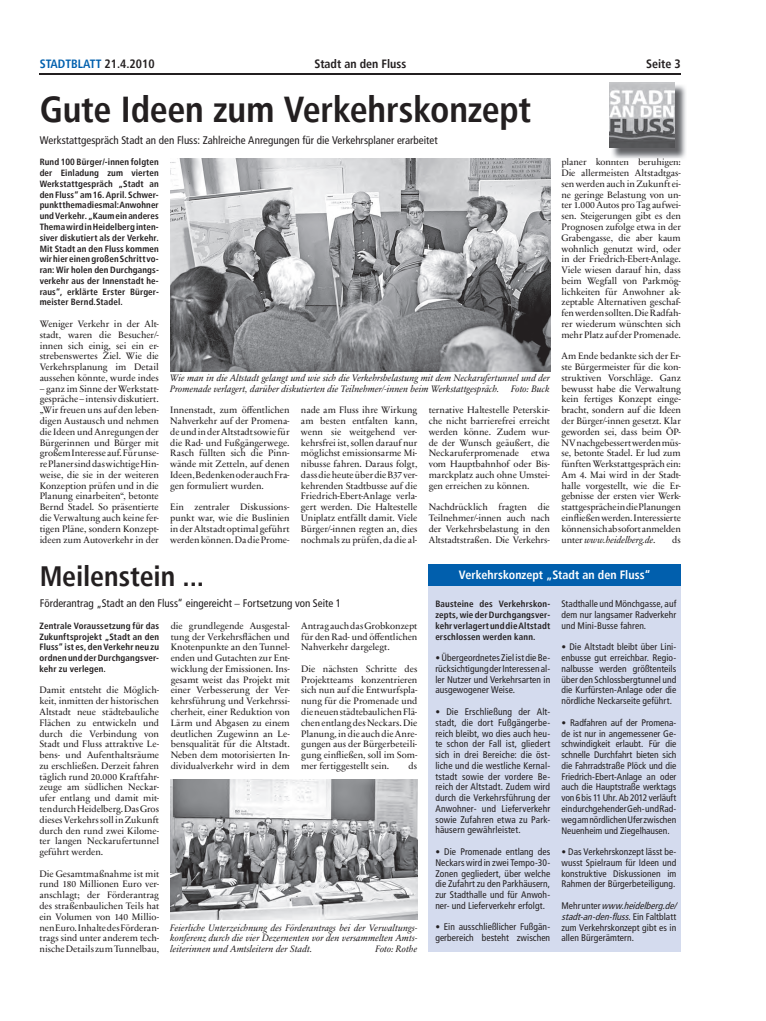
<style>
.page{position:relative;width:766px;height:1021px;background:#fff}
.page>*{position:absolute;margin:0;border:0;box-sizing:border-box;transform-origin:0 0}
.t1{font:700 condensed 36px "Frutiger";letter-spacing:-.005em;color:#231f20}
.t2{font:700 condensed 28px "Frutiger";letter-spacing:-.005em;color:#231f20}
.t3{font:700 condensed 12px "Frutiger";letter-spacing:.005em;color:#fff}
.t4{font:700 condensed 12px "Frutiger";color:#231f20}
.t5{font:700 condensed 12px "Frutiger";color:#0160ae}
.t6{font:condensed 11px "Frutiger LT";color:#231f20}
.t7{font:condensed 9.6px/10.8px "Frutiger LT";letter-spacing:.01em;color:#231f20;text-align:justify}
.t8{font:9.5px/10.8px "Sabon Next LT";letter-spacing:-.005em;color:#231f20;text-align:justify}
.t9{font:condensed 9.5px/10.8px "Frutiger LT";letter-spacing:.005em;color:#231f20;text-align:justify}
.t10{font:italic 9.5px/10.8px "Sabon Next LT";letter-spacing:-.005em;color:#231f20}
.t11{font:700 condensed 9.1px/10.8px "Frutiger";letter-spacing:.015em;color:#231f20;text-align:justify}
.t12{font:700 condensed 9px/10.8px "Frutiger";letter-spacing:.015em;color:#231f20;text-align:justify}
.s1{color:#231f20}
.s2{font-style:italic}
.s3{font-family:"Sabon Next LT";font-stretch:normal}
</style>
<div class="page">
<hr style="left:40px;top:73px;width:640px;height:1px;background:#231f20">
<img style="left:170px;top:158px;width:380px;height:213px">
<img style="left:170px;top:779px;width:247px;height:140px">
<div style="left:428px;top:585px;width:252px;height:367px;background:#d4dbee"></div>
<div style="left:428px;top:564px;width:252px;height:22px;background:#015fad"></div>
<img style="left:612px;top:84px;width:74px;height:75px">
<img style="left:612px;top:158px;width:68px;height:2px">
<img style="left:609px;top:83px;width:65px;height:65px">
<p class="t5" style="left:40px;top:57px;width:116px">STADTBLATT <span class="s1">21.4.2010</span></p>
<p class="t4" style="left:314px;top:57px;width:93px">Stadt an den Fluss</p>
<p class="t4" style="left:646px;top:57px;width:36px">Seite 3</p>
<h1 class="t1" style="left:40px;top:88px;width:492px">Gute Ideen zum Verkehrskonzept</h1>
<p class="t6" style="left:40px;top:133px;width:399px">Werkstattgespräch Stadt an den Fluss: Zahlreiche Anregungen für die Verkehrsplaner erarbeitet</p>
<p class="t12" style="left:40px;top:157px;width:121px">Rund 100 Bürger/-innen folgten der Einladung zum vierten Werkstattgespräch „Stadt an den Fluss“ am 16. April. Schwer&shy;punktthema diesmal: Anwohner und Verkehr. „Kaum ein anderes Thema wird in Heidelberg inten&shy;siver diskutiert als der Verkehr.<br>Mit Stadt an den Fluss kommen wir hier einen großen Schritt vo&shy;ran: Wir holen den Durchgangs&shy;verkehr aus der Innenstadt he&shy;raus“, erklärte Erster Bürger&shy;meister Bernd.Stadel.</p>
<p class="t8" style="left:40px;top:318px;width:121px">Weniger Verkehr in der Alt&shy;stadt, waren die Besucher/- innen sich einig, sei ein er&shy;strebenswertes Ziel. Wie die Verkehrsplanung im Detail aussehen könnte, wurde indes</p>
<p class="t8" style="left:40px;top:383px;width:121px">– ganz im Sinne der Werkstatt&shy;gespräche – intensiv diskutiert. „Wir freuen uns auf den leben&shy;digen Austausch und nehmen die Ideen und Anregungen der Bürgerinnen und Bürger mit großem Interesse auf. Für unse&shy;re Planer sind das wichtige Hin&shy;weise, die sie in der weiteren Konzeption prüfen und in die Planung einarbeiten“, betonte Bernd Stadel. So präsentierte die Verwaltung auch keine fer&shy;tigen Pläne, sondern Konzept&shy;ideen zum Autoverkehr in der</p>
<p class="t8" style="left:561px;top:157px;width:121px">planer konnten beruhigen:<br>Die allermeisten Altstadtgas&shy;sen werden auch in Zukunft ei&shy;ne geringe Belastung von un&shy;ter 1.000 Autos pro Tag aufwei&shy;sen. Steigerungen gibt es den Prognosen zufolge etwa in der Grabengasse, die aber kaum wohnlich genutzt wird, oder in der Friedrich-Ebert-Anlage.<br>Viele wiesen darauf hin, dass beim Wegfall von Parkmög&shy;lichkeiten für Anwohner ak&shy;zeptable Alternativen geschaf&shy;fen werden sollten. Die Radfah&shy;rer wiederum wünschten sich mehr Platz auf der Promenade.</p>
<p class="t8" style="left:561px;top:351px;width:121px">Am Ende bedankte sich der Er&shy;ste Bürgermeister für die kon&shy;struktiven Vorschläge. Ganz bewusst habe die Verwaltung kein fertiges Konzept einge&shy;bracht, sondern auf die Ideen der Bürger/-innen gesetzt. Klar geworden sei, dass beim ÖP-NV nachgebessert werden müs&shy;se, betonte Stadel. Er lud zum fünften Werkstattgespräch ein:<br>Am 4. Mai wird in der Stadt&shy;halle vorgestellt, wie die Er&shy;gebnisse der ersten vier Werk&shy;stattgespräche in die Planungen einfließen werden. Interessierte können sich ab sofort anmelden unter <span class="s2">www.heidelberg.de</span>.</p>
<p class="t10" style="left:170px;top:372px;width:381px">Wie man in die Altstadt gelangt und wie sich die Verkehrsbelastung mit dem Neckarufertunnel und der<br>Promenade verlagert, darüber diskutierten die Teilnehmer/-innen beim Werkstattgespräch. Foto: Buck</p>
<p class="t8" style="left:170px;top:405px;width:121px">Innenstadt, zum öffentlichen Nahverkehr auf der Promena&shy;de und in der Altstadt sowie für die Rad- und Fußgängerwege.<br>Rasch füllten sich die Pinn&shy;wände mit Zetteln, auf denen Ideen, Bedenken oder auch Fra&shy;gen formuliert wurden.</p>
<p class="t8" style="left:170px;top:502px;width:121px">Ein zentraler Diskussions&shy;punkt war, wie die Buslinien in der Altstadt optimal geführt werden können. Da die Prome-</p>
<p class="t8" style="left:301px;top:405px;width:118px">nade am Fluss ihre Wirkung am besten entfalten kann, wenn sie weitgehend ver&shy;kehrsfrei ist, sollen darauf nur möglichst emissionsarme Mi&shy;nibusse fahren. Daraus folgt, dass die heute über die B37 ver&shy;kehrenden Stadtbusse auf die Friedrich-Ebert-Anlage verla&shy;gert werden. Die Haltestelle Uniplatz entfällt damit. Viele Bürger/-innen regten an, dies nochmals zu prüfen, da die al-</p>
<p class="t8" style="left:428px;top:405px;width:123px">ternative Haltestelle Peterskir&shy;che nicht barrierefrei erreicht werden könne. Zudem wur&shy;de der Wunsch geäußert, die Neckaruferpromenade</p>
<p class="t8" style="left:428px;top:448px;width:123px;text-indent:102px">etwa vom Hauptbahnhof oder Bis&shy;marckplatz auch ohne Umstei&shy;gen erreichen zu können.</p>
<p class="t8" style="left:428px;top:502px;width:123px">Nachdrücklich fragten die Teilnehmer/-innen auch nach der Verkehrsbelastung in den Altstadtstraßen. Die Verkehrs-</p>
<p class="t8" style="left:672px;top:534px;width:10px">ds</p>
<h2 class="t2" style="left:40px;top:559px;width:166px">Meilenstein ...</h2>
<p class="t6" style="left:40px;top:597px;width:303px">Förderantrag „Stadt an den Fluss“ eingereicht <span class="s3">–</span> Fortsetzung von Seite 1</p>
<p class="t12" style="left:39px;top:620px;width:121px">Zentrale Voraussetzung für das Zukunftsprojekt „Stadt an den Fluss“ ist es, den Verkehr neu zu ordnen und der Durchgangsver&shy;kehr zu verlegen.</p>
<p class="t8" style="left:39px;top:685px;width:121px">Damit entsteht die Möglich&shy;keit, inmitten der historischen Altstadt neue städtebauliche Flächen zu entwickeln und durch die Verbindung von Stadt und Fluss attraktive Le&shy;bens- und Aufenthaltsräume zu erschließen. Derzeit fahren täglich rund 20.000 Kraftfahr&shy;zeuge am südlichen Neckar&shy;ufer entlang und damit mit&shy;ten durch Heidelberg. Das Gros dieses Verkehrs soll in Zukunft durch den rund zwei Kilome&shy;ter langen Neckarufertunnel geführt werden.</p>
<p class="t8" style="left:39px;top:868px;width:121px">Die Gesamtmaßnahme ist mit rund 180 Millionen Euro ver&shy;anschlagt; der Förderantrag des straßenbaulichen Teils hat ein Volumen von 140 Millio&shy;nen Euro. Inhalte des Förderan&shy;trags sind unter anderem tech&shy;nische Details zum Tunnelbau,</p>
<p class="t8" style="left:171px;top:620px;width:121px">die grundlegende Ausgestal&shy;tung der Verkehrsflächen und Knotenpunkte an den Tunnel&shy;enden und Gutachten zur Ent&shy;wicklung der Emissionen. Ins&shy;gesamt weist das Projekt mit einer Verbesserung der Ver&shy;kehrsführung und Verkehrssi&shy;cherheit, einer Reduktion von Lärm und Abgasen zu einem deutlichen Zugewinn an Le&shy;bensqualität für die Altstadt.<br>Neben dem motorisierten In&shy;dividualverkehr wird in dem</p>
<p class="t8" style="left:301px;top:620px;width:118px">Antrag auch das Grobkonzept für den Rad- und öffentlichen Nahverkehr dargelegt.</p>
<p class="t8" style="left:301px;top:663px;width:118px">Die nächsten Schritte des Projektteams konzentrieren sich nun auf die Entwurfspla&shy;nung für die Promenade und die neuen städtebaulichen Flä&shy;chen entlang des Neckars. Die Planung, in die auch die Anre&shy;gungen aus der Bürgerbeteili&shy;gung einfließen, soll im Som&shy;mer fertiggestellt sein.</p>
<p class="t8" style="left:408px;top:760px;width:10px">ds</p>
<p class="t10" style="left:170px;top:922px;width:249px;text-align:justify">Feierliche Unterzeichnung des Förderantrags bei der Verwaltungs&shy;konferenz durch die vier Dezernenten vor den versammelten Amts&shy;leiterinnen und Amtsleitern der Stadt.</p>
<p class="t10" style="left:375px;top:943px;width:43px">Foto: Rothe</p>
<p class="t3" style="left:459px;top:567px;width:193px">Verkehrskonzept „Stadt an den Fluss“</p>
<p class="t11" style="left:435px;top:598px;width:116px">Bausteine des Verkehrskon&shy;zepts, wie der Durchgangsver&shy;kehr verlagert und die Altstadt erschlossen werden kann.</p>
<p class="t7" style="left:435px;top:652px;width:116px"><span class="s3">•</span> Übergeordnetes Ziel ist die Be&shy;rücksichtigung der Interessen al&shy;ler Nutzer und Verkehrsarten in ausgewogener Weise.</p>
<p class="t7" style="left:435px;top:706px;width:116px"><span class="s3">•</span> Die Erschließung der Alt&shy;stadt, die dort Fußgängerbe&shy;reich bleibt, wo dies auch heu&shy;te schon der Fall ist, gliedert sich in drei Bereiche: die öst&shy;liche und die westliche Kernal&shy;tstadt sowie der vordere Be&shy;reich der Altstadt. Zudem wird durch die Verkehrsführung der Anwohner- und Lieferverkehr sowie Zufahren etwa zu Park&shy;häusern gewährleistet.</p>
<p class="t7" style="left:435px;top:846px;width:116px"><span class="s3">•</span> Die Promenade entlang des Neckars wird in zwei Tempo-30- Zonen gegliedert, über welche die Zufahrt zu den Parkhäusern, zur Stadthalle und für Anwoh&shy;ner- und Lieferverkehr erfolgt.</p>
<p class="t7" style="left:435px;top:921px;width:116px"><span class="s3">•</span> Ein ausschließlicher Fußgän&shy;gerbereich besteht zwischen</p>
<p class="t9" style="left:561px;top:598px;width:116px">Stadthalle und Mönchgasse, auf dem nur langsamer Radverkehr und Mini-Busse fahren.</p>
<p class="t9" style="left:561px;top:641px;width:116px"><span class="s3">•</span> Die Altstadt bleibt über Lini&shy;enbusse gut erreichbar. Regio&shy;nalbusse werden größtenteils über den Schlossbergtunnel und die Kurfürsten-Anlage oder die nördliche Neckarseite geführt.</p>
<p class="t9" style="left:561px;top:717px;width:116px"><span class="s3">•</span> Radfahren auf der Promena&shy;de ist nur in angemessener Ge&shy;schwindigkeit erlaubt. Für die schnelle Durchfahrt bieten sich die Fahrradstraße Plöck und die Friedrich-Ebert-Anlage an oder auch die Hauptstraße werktags von 6 bis 11 Uhr. Ab 2012 verläuft ein durchgehender Geh- und Rad&shy;weg am nördlichen Ufer zwischen Neuenheim und Ziegelhausen.</p>
<p class="t9" style="left:561px;top:846px;width:116px"><span class="s3">•</span> Das Verkehrskonzept lässt be&shy;wusst Spielraum für Ideen und konstruktive Diskussionen im Rahmen der Bürgerbeteiligung.</p>
<p class="t9" style="left:561px;top:900px;width:119px;text-align:left">M e h r u n t e r <span class="s2">www.heidelberg.de/ stadt-an-den-fluss</span>. E i n F a l t b l a t t zum Verkehrskonzept gibt es in allen Bürgerämtern.</p>
</div>
